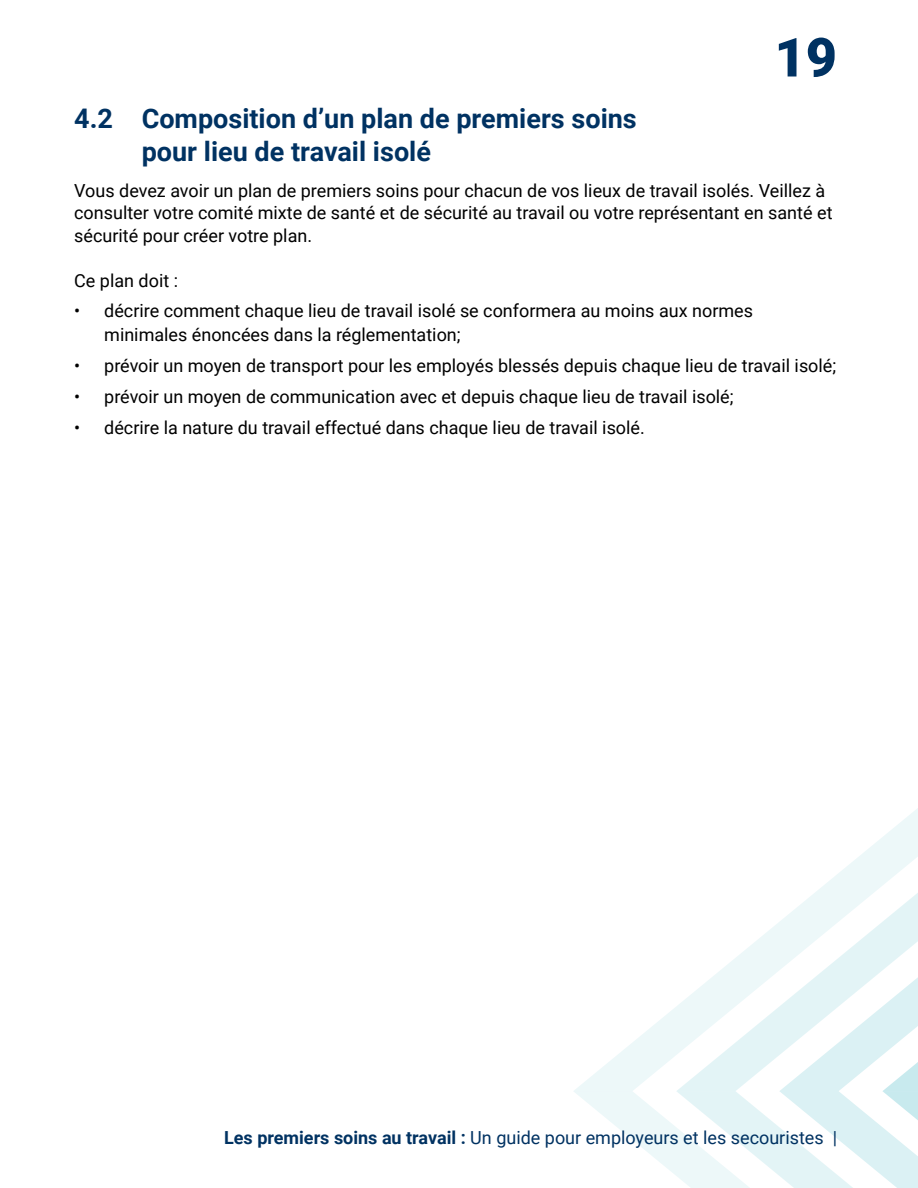
<style>
.page{position:relative;width:918px;height:1188px;background:#fff}
.page>*{position:absolute;margin:0;border:0;box-sizing:border-box;transform-origin:0 0}
.t1{font:900 54px "Roboto";color:#003262}
.Heading-2{font:700 27px/32.4px "Roboto";color:#003262}
.Bullets{font:18px/24px "Roboto";color:#000}
.body_text_1{font:18px/22.5px "Roboto";color:#000}
.t2{font:18px "Roboto";color:#003262}
.s1{font-weight:700}
</style>
<div class="page">
<svg style="left:574px;top:808px;width:344px;height:380px"></svg>
<h1 class="t1" style="left:774px;top:19px;width:64px">19</h1>
<h2 class="Heading-2" style="left:142px;top:101px;width:497px;text-indent:-68px">4.2 Composition d’un plan de premiers soins pour lieu de travail isolé</h2>
<p class="body_text_1" style="left:74px;top:178px;width:760px">Vous devez avoir un plan de premiers soins pour chacun de vos lieux de travail isolés. Veillez à consulter votre comité mixte de santé et de sécurité au travail ou votre représentant en santé et sécurité pour créer votre plan.</p>
<p class="body_text_1" style="left:74px;top:268px;width:105px">Ce plan doit :</p>
<p class="Bullets" style="left:104px;top:298px;width:650px;text-indent:-30px">• décrire comment chaque lieu de travail isolé se conformera au moins aux normes minimales énoncées dans la réglementation;</p>
<p class="Bullets" style="left:74px;top:353px;width:764px">• prévoir un moyen de transport pour les employés blessés depuis chaque lieu de travail isolé;</p>
<p class="Bullets" style="left:74px;top:384px;width:661px">• prévoir un moyen de communication avec et depuis chaque lieu de travail isolé;</p>
<p class="Bullets" style="left:74px;top:415px;width:572px">• décrire la nature du travail effectué dans chaque lieu de travail isolé.</p>
<p class="t2" style="left:224px;top:1125px;width:614px"><span class="s1">Les premiers soins au travail :</span> Un guide pour employeurs et les secouristes |</p>
</div>
